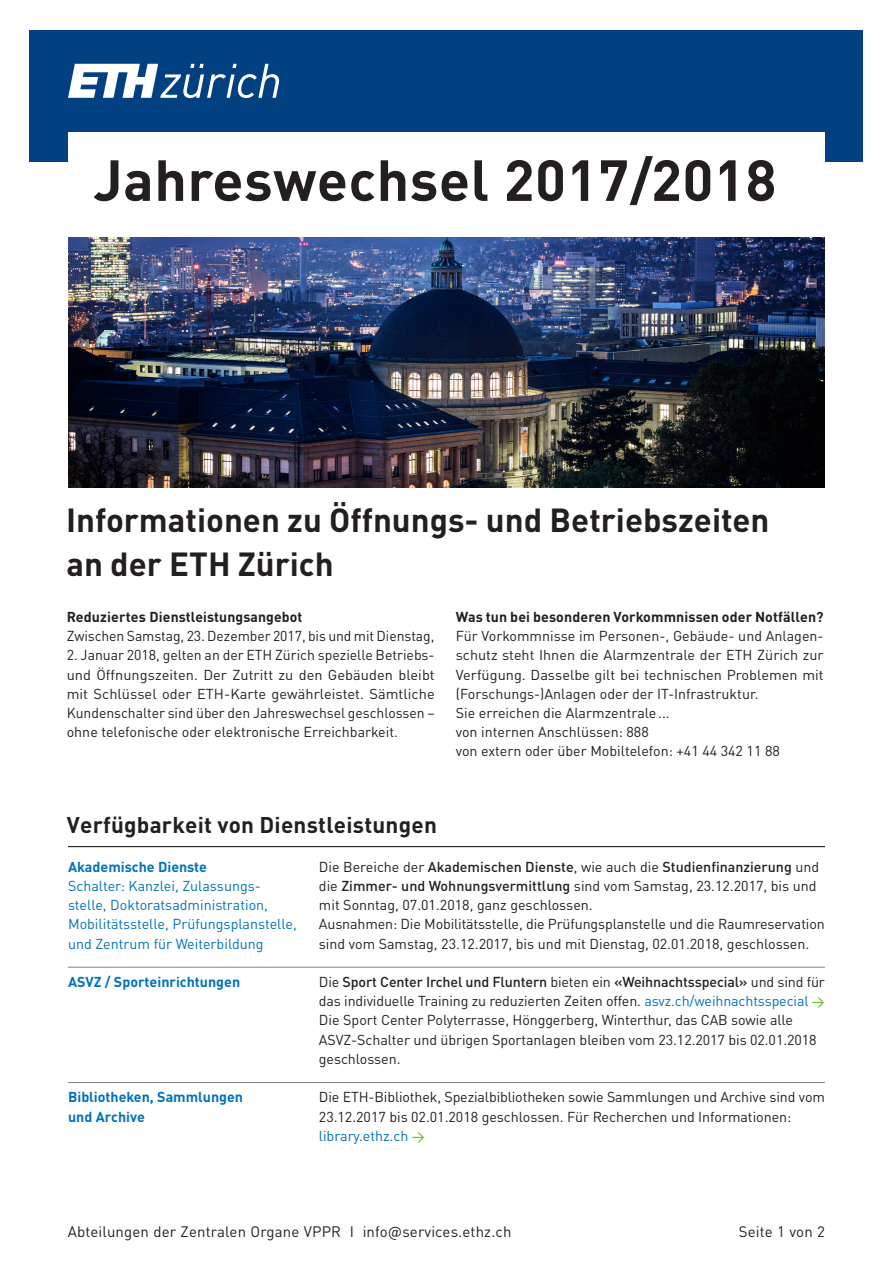
<style>
.page{position:relative;width:893px;height:1263px;background:#fff}
.page>*{position:absolute;margin:0;border:0;box-sizing:border-box;transform-origin:0 0}
._03-titel-2{font:700 57px "DIN Pro";letter-spacing:.01em;color:#231f20}
._03-titel-4{font:700 33px "DIN Pro";color:#231f20}
._03-titel_underline{font:700 22.5px "DIN Pro";letter-spacing:.01em;color:#231f20}
._01-rubrik-pagina-li{font:15px "DIN Pro";letter-spacing:.01em;color:#231f20}
._01-rubrik-pagina-re{font:15px "DIN Pro";letter-spacing:.01em;color:#231f20}
._06-lauftext_flatter{font:14.25px/19.2px "DIN Pro";letter-spacing:-.005em;color:#231f20}
._07-lauftext_fett_bl{font:14.25px/19.2px "DIN Pro";color:#0072bc}
._05-untertitel{font:700 14.25px "DIN Pro";letter-spacing:.01em;color:#231f20}
._06-lauftext_flatter-2{font:700 14.25px "DIN Pro";color:#0072bc}
._07-lauftext_fett_bl-2{font:700 14.25px "DIN Pro";color:#0072bc}
.s1{font-weight:500}
.s2{color:#0072bc}
.s3{font-weight:500;font-size:12.75px;color:#71bf44}
</style>
<div class="page">
<div style="left:30px;top:30px;width:833px;height:132px;background:#014081"></div>
<svg style="left:68px;top:64px;width:211px;height:34px"></svg>
<hr style="left:68px;top:967px;width:757px;height:1px;background:#808285">
<hr style="left:68px;top:1082px;width:757px;height:1px;background:#808285">
<hr style="left:68px;top:846px;width:757px;height:1px;background:#231f20">
<div style="left:68px;top:132px;width:757px;height:250px;background:#fff"></div>
<img style="left:68px;top:237px;width:757px;height:250px">
<p class="_03-titel-2" style="left:94px;top:133px;width:684px">Jahreswechsel 2017/2018</p>
<p class="_03-titel-4" style="left:66px;top:492px;width:705px">Informationen zu Öffnungs- und Betriebszeiten</p>
<p class="_03-titel-4" style="left:67px;top:537px;width:269px">an der ETH Zürich</p>
<p class="_05-untertitel" style="left:67px;top:605px;width:237px">Reduziertes Dienstleistungsangebot</p>
<p class="_06-lauftext_flatter" style="left:67px;top:625px;width:369px">Zwischen Samstag, 23. Dezember 2017, bis und mit Dienstag,</p>
<p class="_06-lauftext_flatter" style="left:67px;top:644px;width:370px;text-align:justify">2. Januar 2018, gelten an der ETH Zürich spezielle Betriebs&shy;und Öffnungszeiten. Der Zutritt zu den Gebäuden bleibt mit Schlüssel oder ETH-Karte gewährleistet. Sämtliche Kundenschalter sind über den Jahreswechsel geschlossen – ohne telefonische oder elektronische Erreichbarkeit.</p>
<p class="_05-untertitel" style="left:456px;top:605px;width:369px">Was tun bei besonderen Vorkommnissen oder Notfällen?</p>
<p class="_06-lauftext_flatter" style="left:456px;top:625px;width:369px;text-align:justify">Für Vorkommnisse im Personen-, Gebäude- und Anlagen&shy;schutz steht Ihnen die Alarmzentrale der ETH Zürich zur Verfügung. Dasselbe gilt bei technischen Problemen mit (Forschungs-)Anlagen oder der IT-Infrastruktur.</p>
<p class="_06-lauftext_flatter" style="left:456px;top:702px;width:215px">Sie erreichen die Alarmzentrale...</p>
<p class="_06-lauftext_flatter" style="left:456px;top:721px;width:194px">von internen Anschlüssen: 888</p>
<p class="_06-lauftext_flatter" style="left:456px;top:740px;width:326px">von extern oder über Mobiltelefon: +41 44 342 11 88</p>
<p class="_03-titel_underline" style="left:67px;top:806px;width:372px">Verfügbarkeit von Dienstleistungen</p>
<p class="_07-lauftext_fett_bl-2" style="left:68px;top:855px;width:141px">Akademische Dienste</p>
<p class="_07-lauftext_fett_bl" style="left:68px;top:875px;width:230px">Schalter: Kanzlei, Zulassungs&shy;stelle, Doktoratsadministration, Mobilitätsstelle, Prüfungsplanstelle, und Zentrum für Weiterbildung</p>
<p class="_06-lauftext_flatter" style="left:319px;top:855px;width:502px">Die Bereiche der <span class="s1">Akademischen Dienste</span>, wie auch die <span class="s1">Studienfinanzierung</span> und die <span class="s1">Zimmer- und Wohnungsvermittlung</span> sind vom Samstag, 23.12.2017, bis und mit Sonntag, 07.01.2018, ganz geschlossen.</p>
<p class="_06-lauftext_flatter" style="left:319px;top:913px;width:507px">Ausnahmen: Die Mobilitätsstelle, die Prüfungsplanstelle und die Raumreservation sind vom Samstag, 23.12.2017, bis und mit Dienstag, 02.01.2018, geschlossen.</p>
<p class="_06-lauftext_flatter-2" style="left:68px;top:970px;width:174px">ASVZ / Sporteinrichtungen</p>
<p class="_06-lauftext_flatter" style="left:319px;top:971px;width:507px">Die <span class="s1">Sport Center Irchel und Fluntern</span> bieten ein <span class="s1">«Weihnachtsspecial»</span> und sind für das individuelle Training zu reduzierten Zeiten offen. <span class="s2">asvz.ch/weihnachtsspecial</span> <span class="s3">→ </span>Die Sport Center Polyterrasse, Hönggerberg, Winterthur, das CAB sowie alle ASVZ-Schalter und übrigen Sportanlagen bleiben vom 23.12.2017 bis 02.01.2018 geschlossen.</p>
<p class="_06-lauftext_flatter-2" style="left:68px;top:1085px;width:177px">Bibliotheken, Sammlungen</p>
<p class="_06-lauftext_flatter-2" style="left:68px;top:1104px;width:78px">und Archive</p>
<p class="_06-lauftext_flatter" style="left:319px;top:1086px;width:507px">Die ETH-Bibliothek, Spezialbibliotheken sowie Sammlungen und Archive sind vom<br>23.12.2017 bis 02.01.2018 geschlossen. Für Recherchen und Informationen: <span class="s2">library.ethz.ch</span> <span class="s3">→</span></p>
<p class="_01-rubrik-pagina-li" style="left:68px;top:1219px;width:445px">Abteilungen der Zentralen Organe VPPR I info@services.ethz.ch</p>
<p class="_01-rubrik-pagina-re" style="left:739px;top:1219px;width:88px">Seite 1 von 2</p>
</div>
